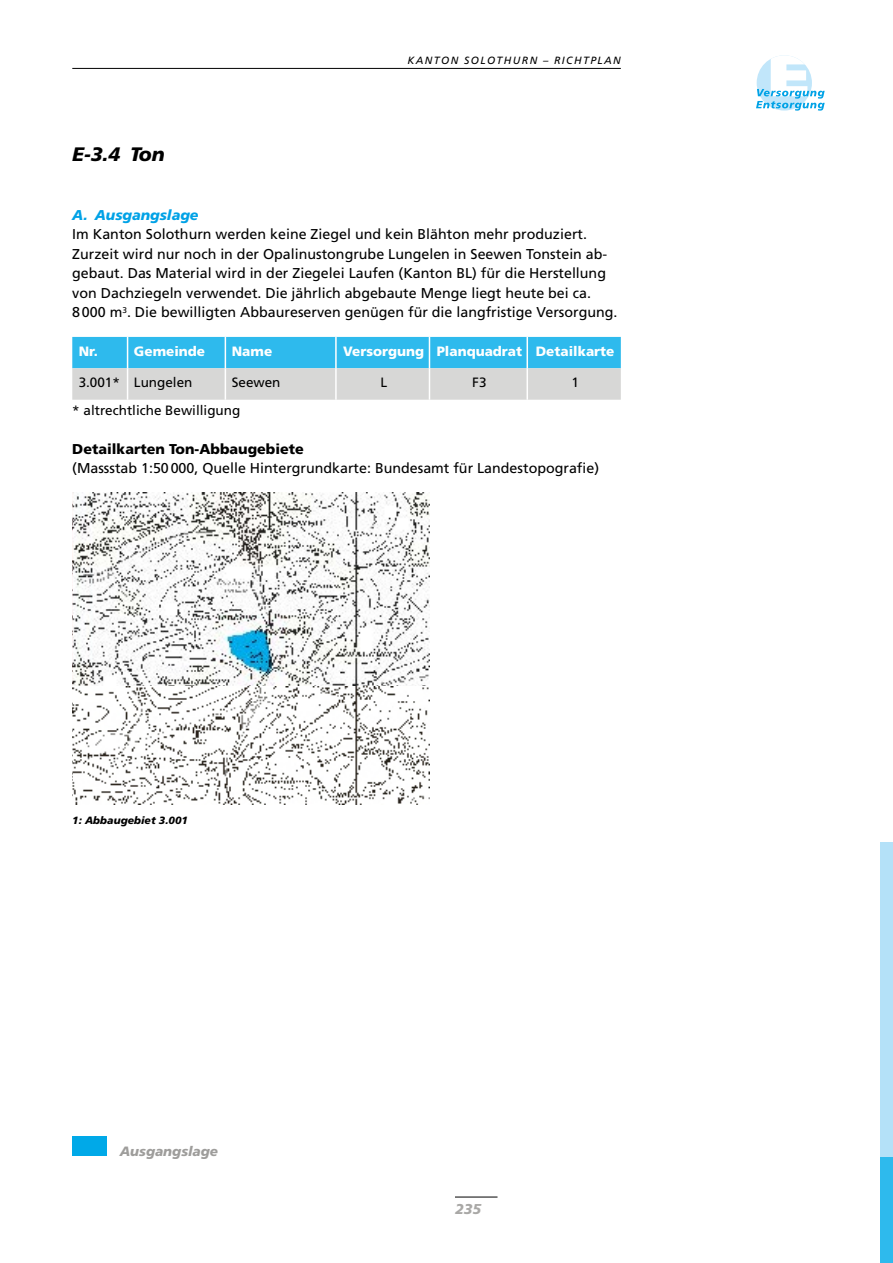
<style>
.page{position:relative;width:893px;height:1263px;background:#fff}
.page>*{position:absolute;margin:0;border:0;box-sizing:border-box;transform-origin:0 0}
.Titel_1_1{font:italic 900 19.5px "Frutiger LT Std";color:#000}
.Lauftext{font:14.25px/19.5px "Frutiger LT Std";color:#000}
.Lauftext-2{font:900 14.25px "Frutiger LT Std";color:#000}
.Titel_ABCD_direkt_na{font:italic 900 14.25px "Frutiger LT Std";color:#00a2e6}
.t1{font:italic 900 14.25px "Frutiger LT Std";color:#a9a8a6}
.Tabellentext{font:13.5px "Frutiger LT Std";color:#000}
.Tabellen-Kopftext{font:900 13.5px "Frutiger LT Std";color:#fff}
.Legende{font:italic 900 13.5px "Frutiger LT Std";color:#9e9d9b}
.t2{font:italic 10.5px "Frutiger LT Std";letter-spacing:.135em;color:#000}
.Legende_klein{font:italic 900 10.5px "Frutiger LT Std";color:#000}
</style>
<div class="page">
<div style="left:880px;top:842px;width:13px;height:421px;background:#b4e1f8"></div>
<div style="left:880px;top:1158px;width:13px;height:105px;background:#2ebaed"></div>
<hr style="left:455px;top:1197px;width:42px;height:1px;background:#000">
<hr style="left:72px;top:68px;width:549px;height:1px;background:#000">
<div style="left:72px;top:1136px;width:34px;height:20px;background:#00a9e8"></div>
<svg style="left:72px;top:337px;width:549px;height:63px;background:#84c9e1"></svg>
<hr style="left:127px;top:337px;width:1px;height:31px;background:#fff">
<hr style="left:225px;top:337px;width:1px;height:31px;background:#fff">
<hr style="left:335px;top:337px;width:2px;height:31px;background:#fff">
<hr style="left:429px;top:337px;width:1px;height:31px;background:#fff">
<hr style="left:526px;top:337px;width:2px;height:31px;background:#fff">
<hr style="left:127px;top:368px;width:1px;height:32px;background:#fff">
<hr style="left:225px;top:368px;width:1px;height:32px;background:#fff">
<hr style="left:335px;top:368px;width:2px;height:32px;background:#fff">
<hr style="left:429px;top:368px;width:1px;height:32px;background:#fff">
<hr style="left:526px;top:368px;width:2px;height:32px;background:#fff">
<svg style="left:756px;top:55px;width:69px;height:56px"></svg>
<img style="left:72px;top:493px;width:357px;height:312px">
<p class="Titel_1_1" style="left:72px;top:143px;width:94px">E-3.4 Ton</p>
<p class="t2" style="left:408px;top:54px;width:215px">KANTON SOLOTHURN – RICHTPLAN</p>
<p class="Titel_ABCD_direkt_na" style="left:72px;top:206px;width:128px">A. Ausgangslage</p>
<p class="Lauftext" style="left:72px;top:225px;width:547px">Im Kanton Solothurn werden keine Ziegel und kein Blähton mehr produziert.<br>Zurzeit wird nur noch in der Opalinustongrube Lungelen in Seewen Tonstein ab&shy;gebaut. Das Material wird in der Ziegelei Laufen (Kanton BL) für die Herstellung von Dachziegeln verwendet. Die jährlich abgebaute Menge liegt heute bei ca.<br>8000 m<sup>3</sup>. Die bewilligten Abbaureserven genügen für die langfristige Versorgung.</p>
<p class="Tabellen-Kopftext" style="left:79px;top:343px;width:21px">Nr.</p>
<p class="Tabellen-Kopftext" style="left:134px;top:343px;width:73px">Gemeinde</p>
<p class="Tabellen-Kopftext" style="left:232px;top:343px;width:42px">Name</p>
<p class="Tabellen-Kopftext" style="left:343px;top:343px;width:83px">Versorgung</p>
<p class="Tabellen-Kopftext" style="left:437px;top:343px;width:87px">Planquadrat</p>
<p class="Tabellen-Kopftext" style="left:536px;top:343px;width:80px">Detailkarte</p>
<p class="Tabellentext" style="left:79px;top:374px;width:43px">3.001*</p>
<p class="Tabellentext" style="left:134px;top:374px;width:60px">Lungelen</p>
<p class="Tabellentext" style="left:232px;top:374px;width:50px">Seewen</p>
<p class="Tabellentext" style="left:380px;top:374px;width:8px">L</p>
<p class="Tabellentext" style="left:472px;top:374px;width:16px">F3</p>
<p class="Tabellentext" style="left:571px;top:374px;width:9px">1</p>
<p class="Tabellentext" style="left:72px;top:402px;width:170px">* altrechtliche Bewilligung</p>
<p class="Lauftext-2" style="left:72px;top:440px;width:233px">Detailkarten Ton-Abbaugebiete</p>
<p class="Lauftext" style="left:72px;top:459px;width:528px">(Massstab 1:50000, Quelle Hintergrundkarte: Bundesamt für Landestopografie)</p>
<p class="Legende_klein" style="left:72px;top:814px;width:117px">1: Abbaugebiet 3.001</p>
<p class="Legende" style="left:120px;top:1143px;width:100px">Ausgangslage</p>
<p class="t1" style="left:455px;top:1201px;width:28px">235</p>
</div>
